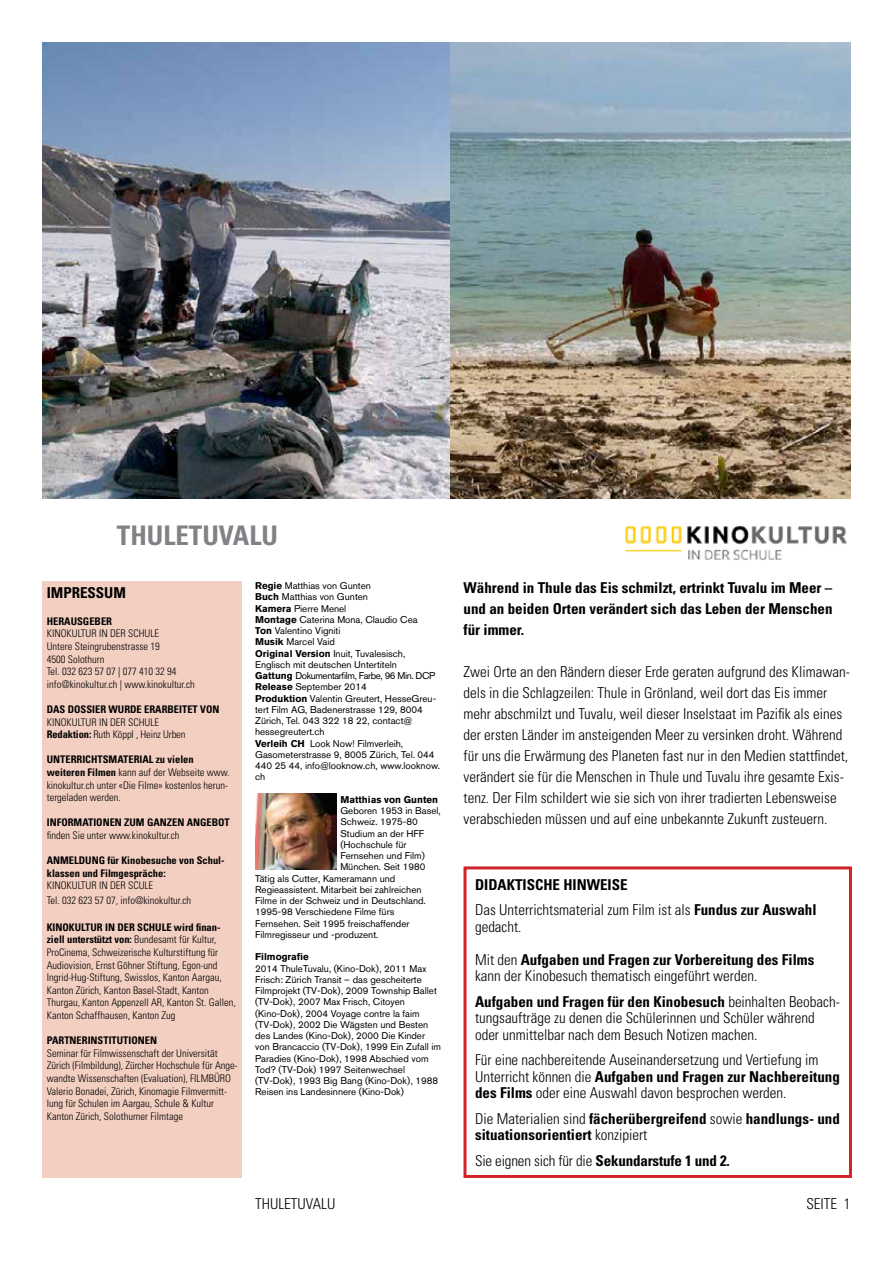
<style>
.page{position:relative;width:893px;height:1263px;background:#fff}
.page>*{position:absolute;margin:0;border:0;box-sizing:border-box;transform-origin:0 0}
.t1{font:700 condensed 27px "Univers";color:#808285}
.t2{font:300 condensed 15px/21px "Univers";color:#000}
.t3{font:700 condensed 15px/21px "Univers";color:#000}
.t4{font:300 condensed 10.5px/12.6px "Univers";color:#000}
.t5{font:700 condensed 10.5px/12.6px "Univers";color:#000}
.t6{font:9.75px/11.2px "Akzidenz Grotesk BQ";color:#000}
.t7{font:700 9.75px "Akzidenz Grotesk BQ";color:#000}
.s1{font-weight:700}
.s2{font-weight:300}
</style>
<div class="page">
<div style="left:463px;top:866px;width:389px;height:312px;border:3px solid #d2232a"></div>
<img style="left:255px;top:794px;width:81px;height:75px">
<img style="left:43px;top:43px;width:408px;height:456px">
<img style="left:451px;top:43px;width:399px;height:456px">
<div style="left:43px;top:581px;width:199px;height:597px;background:#f3cfc1"></div>
<img style="left:625px;top:525px;width:222px;height:35px">
<h1 class="t1" style="left:117px;top:519px;width:162px">THULETUVALU</h1>
<h2 class="t3" style="left:47px;top:582px;width:81px">IMPRESSUM</h2>
<p class="t5" style="left:47px;top:615px;width:67px">HERAUSGEBER</p>
<p class="t4" style="left:47px;top:627px;width:150px">KINOKULTUR IN DER SCHULE<br>Untere Steingrubenstrasse 19<br>4500 Solothurn<br>Tel. 032 623 57 07 | 077 410 32 94 info@kinokultur.ch | www.kinokultur.ch</p>
<p class="t5" style="left:47px;top:703px;width:174px">DAS DOSSIER WURDE ERARBEITET VON</p>
<p class="t4" style="left:47px;top:715px;width:140px">KINOKULTUR IN DER SCHULE<br><span class="s1">Redaktion:</span> Ruth Köppl , Heinz Urben</p>
<p class="t4" style="left:47px;top:753px;width:184px"><span class="s1">UNTERRICHTSMATERIAL zu vielen weiteren Filmen</span> kann auf der Webseite www. kinokultur.ch unter «Die Filme» kostenlos herun&shy;tergeladen werden.</p>
<p class="t5" style="left:47px;top:816px;width:185px">INFORMATIONEN ZUM GANZEN ANGEBOT</p>
<p class="t4" style="left:47px;top:829px;width:134px">finden Sie unter www.kinokultur.ch</p>
<p class="t5" style="left:47px;top:854px;width:179px">ANMELDUNG für Kinobesuche von Schul&shy;klassen und Filmgespräche:</p>
<p class="t4" style="left:47px;top:878px;width:146px;line-height:14.4px">KINOKULTUR IN DER SCULE<br>Tel. 032 623 57 07, info@kinokultur.ch</p>
<p class="t4" style="left:47px;top:921px;width:190px"><span class="s1">KINOKULTUR IN DER SCHULE wird finan&shy;ziell unterstützt von:</span> Bundesamt für Kultur, ProCinema, Schweizerische Kulturstiftung für Audiovision, Ernst Göhner Stiftung, Egon-und Ingrid-Hug-Stiftung, Swisslos, Kanton Aargau, Kanton Zürich, Kanton Basel-Stadt, Kanton Thurgau, Kanton Appenzell AR, Kanton St. Gallen, Kanton Schaffhausen, Kanton Zug</p>
<p class="t5" style="left:47px;top:1034px;width:112px">PARTNERINSTITUTIONEN</p>
<p class="t4" style="left:47px;top:1047px;width:192px">Seminar für Filmwissenschaft der Universität Zürich (Filmbildung), Zürcher Hochschule für Ange&shy;wandte Wissenschaften (Evaluation), FILMBÜRO Valerio Bonadei, Zürich, Kinomagie Filmvermitt&shy;lung für Schulen im Aargau, Schule &amp; Kultur Kanton Zürich, Solothurner Filmtage</p>
<p class="t6" style="left:255px;top:580px;width:186px"><span class="s1">Regie</span> Matthias von Gunten<br><span class="s1">Buch</span> Matthias von Gunten<br><span class="s1">Kamera</span> Pierre Menel<br><span class="s1">Montage</span> Caterina Mona, Claudio Cea<br><span class="s1">Ton</span> Valentino Vigniti<br><span class="s1">Musik</span> Marcel Vaid<br><span class="s1">Original Version</span> Inuit, Tuvalesisch,<br>Englisch mit deutschen Untertiteln<br><span class="s1">Gattung</span> Dokumentarfilm, Farbe, 96 Min. DCP<br><span class="s1">Release</span> September 2014<br><span class="s1">Produktion</span> Valentin Greutert, HesseGreu&shy;tert Film AG, Badenerstrasse 129, 8004<br>Zürich, Tel. 043 322 18 22, contact@ hessegreutert.ch<br><span class="s1">Verleih CH</span> Look Now! Filmverleih,<br>Gasometerstrasse 9, 8005 Zürich, Tel. 044<br>440 25 44, info@looknow.ch, www.looknow. ch</p>
<p class="t7" style="left:340px;top:794px;width:99px">Matthias von Gunten</p>
<p class="t6" style="left:340px;top:805px;width:102px">Geboren 1953 in Basel,</p>
<p class="t6" style="left:340px;top:816px;width:79px">Schweiz. 1975-80</p>
<p class="t6" style="left:340px;top:827px;width:85px">Studium an der HFF</p>
<p class="t6" style="left:340px;top:839px;width:68px">(Hochschule für</p>
<p class="t6" style="left:340px;top:850px;width:86px">Fernsehen und Film)</p>
<p class="t6" style="left:340px;top:861px;width:87px">München. Seit 1980</p>
<p class="t6" style="left:255px;top:872px;width:142px">Tätig als Cutter, Kameramann und</p>
<p class="t6" style="left:255px;top:884px;width:168px">Regieassistent. Mitarbeit bei zahlreichen</p>
<p class="t6" style="left:255px;top:895px;width:172px">Filme in der Schweiz und in Deutschland.</p>
<p class="t6" style="left:255px;top:906px;width:141px">1995-98 Verschiedene Filme fürs</p>
<p class="t6" style="left:255px;top:917px;width:156px">Fernsehen. Seit 1995 freischaffender</p>
<p class="t6" style="left:255px;top:929px;width:125px">Filmregisseur und -produzent.</p>
<p class="t7" style="left:255px;top:951px;width:55px">Filmografie</p>
<p class="t6" style="left:255px;top:962px;width:187px">2014 ThuleTuvalu, (Kino-Dok), 2011 Max Frisch: Zürich Transit – das gescheiterte Filmprojekt (TV-Dok), 2009 Township Ballet (TV-Dok), 2007 Max Frisch, Citoyen (Kino-Dok), 2004 Voyage contre la faim (TV-Dok), 2002 Die Wägsten und Besten des Landes (Kino-Dok), 2000 Die Kinder von Brancaccio (TV-Dok), 1999 Ein Zufall im Paradies (Kino-Dok), 1998 Abschied vom Tod? (TV-Dok) 1997 Seitenwechsel (TV-Dok), 1993 Big Bang (Kino-Dok), 1988<br>Reisen ins Landesinnere (Kino-Dok)</p>
<h2 class="t3" style="left:463px;top:577px;width:371px;text-align:justify">Während in Thule das Eis schmilzt, ertrinkt Tuvalu im Meer – und an beiden Orten verändert sich das Leben der Menschen für immer.</h2>
<p class="t2" style="left:463px;top:662px;width:388px">Zwei Orte an den Rändern dieser Erde geraten aufgrund des Klimawan&shy;dels in die Schlagzeilen: Thule in Grönland, weil dort das Eis immer mehr abschmilzt und Tuvalu, weil dieser Inselstaat im Pazifik als eines der ersten Länder im ansteigenden Meer zu versinken droht. Während für uns die Erwärmung des Planeten fast nur in den Medien stattfindet, verändert sie für die Menschen in Thule und Tuvalu ihre gesamte Exis&shy;tenz. Der Film schildert wie sie sich von ihrer tradierten Lebensweise verabschieden müssen und auf eine unbekannte Zukunft zusteuern.</p>
<h2 class="t3" style="left:475px;top:872px;width:343px;line-height:25.5px">DIDAKTISCHE HINWEISE<br><span class="s2">Das Unterrichtsmaterial zum Film ist als</span> Fundus zur Auswahl</h2>
<h2 class="t2" style="left:475px;top:916px;width:48px">gedacht.</h2>
<h2 class="t2" style="left:475px;top:951px;width:341px;line-height:16.5px">Mit den <span class="s1">Aufgaben und Fragen zur Vorbereitung des Films </span>kann der Kinobesuch thematisch eingeführt werden.</h2>
<h2 class="t2" style="left:475px;top:993px;width:366px;line-height:16.5px"><span class="s1">Aufgaben und Fragen für den Kinobesuch</span> beinhalten Beobach&shy;tungsaufträge zu denen die Schülerinnen und Schüler während oder unmittelbar nach dem Besuch Notizen machen.</h2>
<h2 class="t2" style="left:475px;top:1052px;width:366px;line-height:16.5px">Für eine nachbereitende Auseinandersetzung und Vertiefung im<br>Unterricht können die <span class="s1">Aufgaben und Fragen zur Nachbereitung des Films</span> oder eine Auswahl davon besprochen werden.</h2>
<h2 class="t3" style="left:475px;top:1110px;width:366px;line-height:16.5px"><span class="s2">Die Materialien sind</span> fächerübergreifend <span class="s2">sowie</span> handlungs- und situationsorientiert <span class="s2">konzipiert</span></h2>
<h2 class="t2" style="left:475px;top:1150px;width:256px">Sie eignen sich für die <span class="s1">Sekundarstufe 1 und 2.</span></h2>
<h2 class="t2" style="left:255px;top:1193px;width:82px">THULETUVALU</h2>
<h2 class="t2" style="left:806px;top:1193px;width:46px">SEITE 1</h2>
</div>
